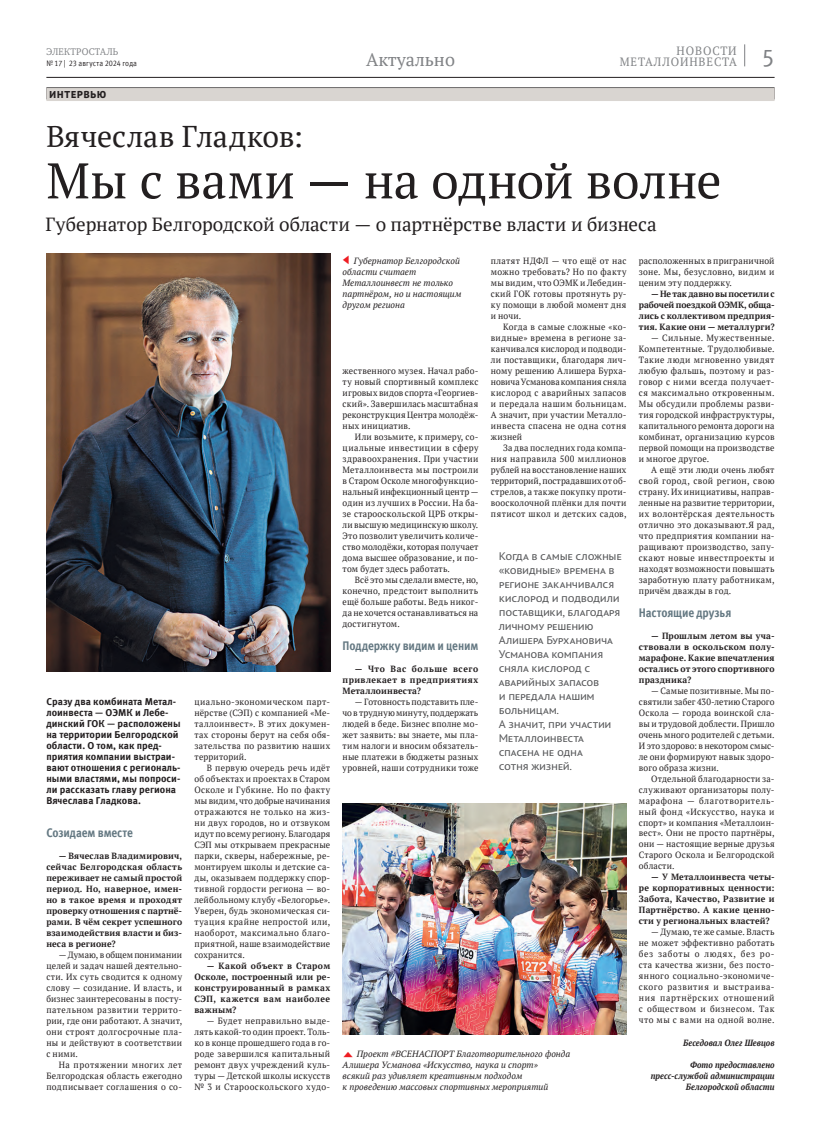
<style>
.page{position:relative;width:820px;height:1134px;background:#fff}
.page>*{position:absolute;margin:0;border:0;box-sizing:border-box;transform-origin:0 0}
.Заголовок_50{font:50px "PT Serif";color:#231f20}
.Заголовок_50-2{font:30px "PT Serif";letter-spacing:-.005em;color:#231f20}
.t1{font:21px "Modern Pictograms";color:#ee1d23;scale:.67 1}
.Подзаголовок{font:19px "PT Serif";color:#231f20}
.Колонтитул_рубрика{font:18px "PT Serif";color:#808285}
.Текст_ПОДЗАГ{font:700 12.5px "Meta Offc Pro";letter-spacing:-.01em;color:#647882;scale:.9 1}
.t2{font:12px/11px "PT Serif";letter-spacing:.08em;color:#808285;scale:.95 1}
.Фотофакт{font:11px/14px "PT Sans Pro";letter-spacing:-.025em;color:#57585a;scale:1.09 1}
.ЛИД{font:700 10px/11px "Meta Offc Pro";color:#231f20}
.t3{font:10px "Charter C";letter-spacing:.03em;color:#808285;scale:.92 1}
.Рубрика{font:800 10px "PT Sans Pro";letter-spacing:.09em;color:#231f20}
.Текст_основной{font:9px/11px "PT Serif";letter-spacing:.025em;color:#231f20;text-align:justify;scale:.96 1}
.Текст_основной-2{font:700 9px/11px "PT Serif";letter-spacing:.025em;color:#231f20;text-align:justify;scale:.96 1}
.t4{font:italic 9px/11px "PT Serif";color:#231f20}
.Внештатный_Автор{font:italic 700 9px/11px "PT Serif";letter-spacing:.005em;color:#231f20;text-align:right;scale:.9 1}
.t5{font:8px "Meta Offc Pro Norm";letter-spacing:.01em;color:#231f20;scale:.9 1}
.s1{font-family:"Meta Offc Pro Norm";font-size:25px}
.s2{font-family:"Modern Pictograms";font-style:normal;font-size:14px;color:#ee1d23}
</style>
<div class="page">
<svg style="left:744px;top:44px;width:1px;height:22px"></svg>
<hr style="left:46px;top:77px;width:728px;height:1px;background:#231f20">
<div style="left:46px;top:87px;width:728px;height:12px;background:#757373"></div>
<div style="left:46px;top:88px;width:728px;height:13px;background:#d9d5d1"></div>
<img style="left:342px;top:803px;width:284px;height:231px">
<img style="left:46px;top:253px;width:284px;height:418px">
<p class="t3" style="left:46px;top:46px;width:80px">ЭЛЕКТРОСТАЛЬ</p>
<p class="t5" style="left:46px;top:58px;width:102px">№ 17 | 23 августа 2024 года</p>
<p class="Колонтитул_рубрика" style="left:366px;top:48px;width:90px">Актуально</p>
<p class="Рубрика" style="left:50px;top:88px;width:58px">ИНТЕРВЬЮ</p>
<h3 class="t2" style="left:619px;top:45px;width:164px;text-indent:57px">НОВОСТИ<br>МЕТАЛЛОИНВЕСТА <span class="s1">5</span></h3>
<p class="Заголовок_50-2" style="left:46px;top:117px;width:258px">Вячеслав Гладков:</p>
<p class="Заголовок_50" style="left:46px;top:148px;width:676px">Мы с вами — на одной волне</p>
<p class="Подзаголовок" style="left:45px;top:212px;width:612px">Губернатор Белгородской области — о партнёрстве власти и бизнеса</p>
<p class="ЛИД" style="left:46px;top:695px;width:136px">Сразу два комбината Метал&shy;лоинвеста — ОЭМК и Лебе&shy;динский ГОК — расположены на территории Белгородской области. О том, как пред&shy;приятия компании выстраи&shy;вают отношения с региональ&shy;ными властями, мы попроси&shy;ли рассказать главу региона<br>Вячеслава Гладкова.</p>
<p class="Текст_основной" style="left:194px;top:696px;width:143px;text-align:left">циально-экономическом парт&shy;нёрстве (СЭП) с компанией «Ме&shy;таллоинвест». В этих докумен&shy;тах стороны берут на себя обя&shy;зательства по развитию наших территорий.</p>
<p class="Текст_основной" style="left:194px;top:762px;width:143px;text-indent:12px">В первую очередь речь идёт об объектах и проектах в Старом Осколе и Губкине. Но по факту мы видим, что добрые начинания отражаются не только на жиз&shy;ни двух городов, но и отзвуком идут по всему региону. Благодаря СЭП мы открываем прекрасные парки, скверы, набережные, ре&shy;монтируем школы и детские са&shy;ды, оказываем поддержку спор&shy;тивной гордости региона — во&shy;лейбольному клубу «Белогорье».<br>Уверен, будь экономическая си&shy;туация крайне непростой или, наоборот, максимально благо&shy;приятной, наше взаимодействие сохранится.</p>
<p class="Текст_основной-2" style="left:194px;top:960px;width:143px;text-indent:12px">— Какой объект в Старом Осколе, построенный или ре&shy;конструированный в рамках СЭП, кажется вам наиболее важным?</p>
<p class="Текст_основной" style="left:194px;top:1015px;width:143px;text-indent:12px">— Будет неправильно выде&shy;лять какой-то один проект. Толь&shy;ко в конце прошедшего года в го&shy;роде завершился капитальный ремонт двух учреждений куль&shy;туры — Детской школы искусств № 3 и Старооскольского худо-</p>
<p class="Текст_ПОДЗАГ" style="left:46px;top:822px;width:98px">Созидаем вместе</p>
<p class="Текст_основной-2" style="left:46px;top:850px;width:143px;text-indent:12px">— Вячеслав Владимирович, сейчас Белгородская область переживает не самый простой период. Но, наверное, имен&shy;но в такое время и проходят проверку отношения с партнё&shy;рами. В чём секрет успешного взаимодействия власти и биз&shy;неса в регионе?</p>
<p class="Текст_основной" style="left:46px;top:949px;width:143px;text-indent:12px">— Думаю, в общем понимании целей и задач нашей деятельно&shy;сти. Их суть сводится к одному слову — созидание. И власть, и бизнес заинтересованы в посту&shy;пательном развитии террито&shy;рии, где они работают. А значит, они строят долгосрочные пла&shy;ны и действуют в соответствии с ними.</p>
<p class="Текст_основной" style="left:46px;top:1059px;width:143px;text-indent:12px">На протяжении многих лет Белгородская область ежегодно подписывает соглашения о со-</p>
<p class="t1" style="left:342px;top:249px;width:13px">&lt;</p>
<p class="t4" style="left:342px;top:256px;width:120px;text-indent:11px">Губернатор Белгородской области считает<br>Металлоинвест не только партнёром, но и настоящим другом региона</p>
<p class="Текст_основной" style="left:342px;top:366px;width:143px">жественного музея. Начал рабо&shy;ту новый спортивный комплекс игровых видов спорта «Георгиев&shy;ский». Завершилась масштабная реконструкция Центра молодёж&shy;ных инициатив.</p>
<p class="Текст_основной" style="left:342px;top:431px;width:143px;text-indent:12px">Или возьмите, к примеру, со&shy;циальные инвестиции в сферу здравоохранения. При участии Металлоинвеста мы построили в Старом Осколе многофункцио&shy;нальный инфекционный центр — один из лучших в России. На ба&shy;зе старооскольской ЦРБ откры&shy;ли высшую медицинскую школу.<br>Это позволит увеличить количе&shy;ство молодёжи, которая получает дома высшее образование, и по&shy;том будет здесь работать.</p>
<p class="Текст_основной" style="left:342px;top:574px;width:143px;text-indent:12px">Всё это мы сделали вместе, но, конечно, предстоит выполнить ещё больше работы. Ведь никог&shy;да не хочется останавливаться на достигнутом.</p>
<p class="Текст_ПОДЗАГ" style="left:342px;top:635px;width:152px">Поддержку видим и ценим</p>
<p class="Текст_основной-2" style="left:342px;top:663px;width:143px;text-indent:12px">— Что Вас больше всего привлекает в предприятиях Металлоинвеста?</p>
<p class="Текст_основной" style="left:342px;top:696px;width:143px;text-indent:12px">— Готовность подставить пле&shy;чо в трудную минуту, поддержать людей в беде. Бизнес вполне мо&shy;жет заявить: вы знаете, мы пла&shy;тим налоги и вносим обязатель&shy;ные платежи в бюджеты разных уровней, наши сотрудники тоже</p>
<p class="Текст_основной" style="left:490px;top:256px;width:143px">платят НДФЛ — что ещё от нас можно требовать? Но по факту мы видим, что ОЭМК и Лебедин&shy;ский ГОК готовы протянуть ру&shy;ку помощи в любой момент дня и ночи.</p>
<p class="Текст_основной" style="left:490px;top:322px;width:143px;text-indent:12px">Когда в самые сложные «ко&shy;видные» времена в регионе за&shy;канчивался кислород и подводи&shy;ли поставщики, благодаря лич&shy;ному решению Алишера Бурха&shy;новича Усманова компания сняла кислород с аварийных запасов и передала нашим больницам.<br>А значит, при участии Металло&shy;инвеста спасена не одна сотня жизней</p>
<p class="Текст_основной" style="left:490px;top:443px;width:143px;text-indent:12px">За два последних года компа&shy;ния направила 500 миллионов рублей на восстановление наших территорий, пострадавших от об&shy;стрелов, а также покупку проти&shy;воосколочной плёнки для почти пятисот школ и детских садов,</p>
<p class="Фотофакт" style="left:498px;top:549px;width:114px">Когда в самые сложные «ковидные» времена в регионе заканчивался кислород и подводили поставщики, благодаря личному решению<br>Алишера Бурхановича<br>Усманова компания сняла кислород с аварийных запасов<br>и передала нашим больницам.<br>А значит, при участии<br>Металлоинвеста спасена не одна<br>сотня жизней.</p>
<p class="t4" style="left:342px;top:1048px;width:229px"><span class="s2">‐</span> Проект #ВСЕНАСПОРТ Благотворительного фонда Алишера Усманова «Искусство, наука и спорт»<br>всякий раз удивляет креативным подходом<br>к проведению массовых спортивных мероприятий</p>
<p class="Текст_основной" style="left:638px;top:256px;width:143px">расположенных в приграничной зоне. Мы, безусловно, видим и ценим эту поддержку.</p>
<p class="Текст_основной-2" style="left:638px;top:289px;width:143px;text-indent:12px">— Не так давно вы посетили с рабочей поездкой ОЭМК, обща&shy;лись с коллективом предприя&shy;тия. Какие они — металлурги?</p>
<p class="Текст_основной" style="left:638px;top:333px;width:143px;text-indent:12px">— Сильные. Мужественные.<br>Компетентные. Трудолюбивые.<br>Такие люди мгновенно увидят любую фальшь, поэтому и раз&shy;говор с ними всегда получает&shy;ся максимально откровенным.<br>Мы обсудили проблемы разви&shy;тия городской инфраструктуры, капитального ремонта дороги на комбинат, организацию курсов первой помощи на производстве и многое другое.</p>
<p class="Текст_основной" style="left:638px;top:465px;width:143px;text-indent:12px">А ещё эти люди очень любят свой город, свой регион, свою страну. Их инициативы, направ&shy;ленные на развитие территории, их волонтёрская деятельность отлично это доказывают.Я рад, что предприятия компании на&shy;ращивают производство, запу&shy;скают новые инвестпроекты и находят возможности повышать заработную плату работникам, причём дважды в год.</p>
<p class="Текст_ПОДЗАГ" style="left:638px;top:602px;width:104px">Настоящие друзья</p>
<p class="Текст_основной-2" style="left:638px;top:630px;width:143px;text-indent:12px">— Прошлым летом вы уча&shy;ствовали в оскольском полу&shy;марафоне. Какие впечатления остались от этого спортивного праздника?</p>
<p class="Текст_основной" style="left:638px;top:685px;width:143px;text-indent:12px">— Самые позитивные. Мы по&shy;святили забег 430-летию Старого Оскола — города воинской сла&shy;вы и трудовой доблести. Пришло очень много родителей с детьми.<br>И это здорово: в некотором смыс&shy;ле они формируют навык здоро&shy;вого образа жизни.</p>
<p class="Текст_основной" style="left:638px;top:773px;width:143px;text-indent:12px">Отдельной благодарности за&shy;служивают организаторы полу&shy;марафона — благотворитель&shy;ный фонд «Искусство, наука и спорт» и компания «Металлоин&shy;вест». Они не просто партнёры, они — настоящие верные друзья Старого Оскола и Белгородской области.</p>
<p class="Текст_основной-2" style="left:638px;top:872px;width:143px;text-indent:12px">— У Металлоинвеста четы&shy;ре корпоративных ценности:<br>Забота, Качество, Развитие и Партнёрство. А какие ценно&shy;сти у региональных властей?</p>
<p class="Текст_основной" style="left:638px;top:927px;width:143px;text-indent:12px">— Думаю, те же самые. Власть не может эффективно работать без заботы о людях, без ро&shy;ста качества жизни, без посто&shy;янного социально-экономиче&shy;ского развития и выстраива&shy;ния партнёрских отношений с обществом и бизнесом. Так что мы с вами на одной волне.</p>
<p class="Внештатный_Автор" style="left:683px;top:1037px;width:103px">Беседовал Олег Шевцов</p>
<p class="Внештатный_Автор" style="left:650px;top:1059px;width:139px">Фото предоставлено пресс-службой администрации<br>Белгородской области</p>
</div>
